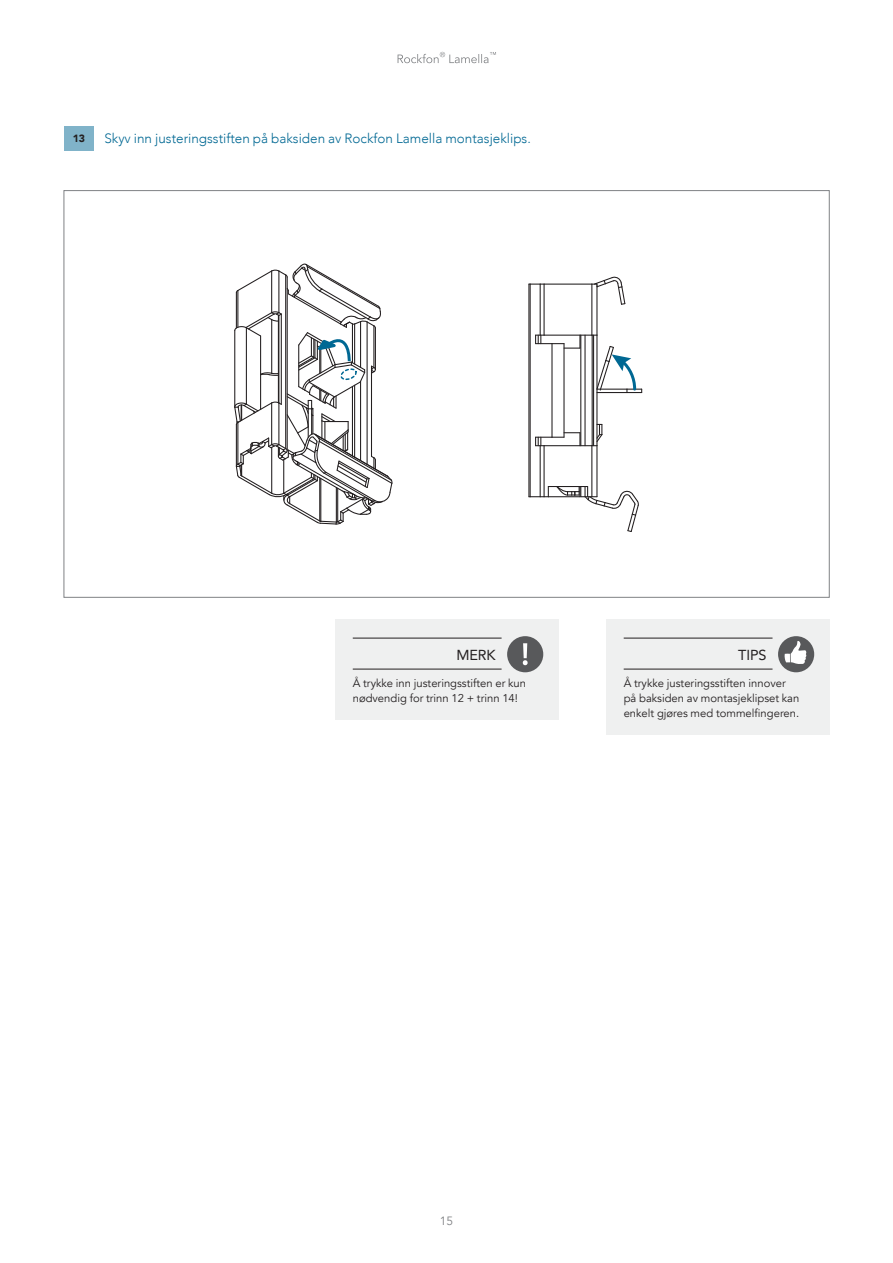
<style>
.page{position:relative;width:893px;height:1263px;background:#fff}
.page>*{position:absolute;margin:0;border:0;box-sizing:border-box;transform-origin:0 0}
.t1{font:14.4px "Avenir";letter-spacing:-.01em;color:#231f20}
.t2{font:300 13.5px "Avenir";color:#006893}
.t3{font:12px "Avenir";color:#808285}
.t4{font:11.25px/15px "Avenir";color:#231f20}
.t5{font:900 10.5px "Avenir";color:#231f20}
</style>
<div class="page">
<svg style="left:398px;top:52px;width:98px;height:11px"></svg>
<hr style="left:563px;top:344px;width:2px;height:93px;background:#231f20">
<hr style="left:551px;top:344px;width:1px;height:93px;background:#231f20">
<hr style="left:530px;top:284px;width:1px;height:213px;background:#231f20">
<hr style="left:540px;top:284px;width:1px;height:51px;background:#231f20">
<hr style="left:540px;top:446px;width:1px;height:51px;background:#231f20">
<hr style="left:544px;top:446px;width:1px;height:51px;background:#231f20">
<hr style="left:544px;top:445px;width:48px;height:1px;background:#231f20">
<hr style="left:591px;top:446px;width:1px;height:51px;background:#231f20">
<hr style="left:596px;top:284px;width:1px;height:51px;background:#231f20">
<hr style="left:591px;top:284px;width:1px;height:51px;background:#231f20">
<hr style="left:596px;top:446px;width:1px;height:51px;background:#231f20">
<hr style="left:544px;top:335px;width:48px;height:1px;background:#231f20">
<hr style="left:544px;top:284px;width:1px;height:51px;background:#231f20">
<hr style="left:544px;top:284px;width:48px;height:1px;background:#231f20">
<hr style="left:593px;top:335px;width:1px;height:111px;background:#231f20">
<hr style="left:596px;top:335px;width:1px;height:111px;background:#231f20">
<hr style="left:528px;top:284px;width:1px;height:213px;background:#231f20">
<svg style="left:529px;top:284px;width:15px;height:1px"></svg>
<hr style="left:592px;top:335px;width:1px;height:111px;background:#231f20">
<hr style="left:584px;top:335px;width:2px;height:111px;background:#231f20">
<hr style="left:580px;top:335px;width:1px;height:111px;background:#231f20">
<svg style="left:592px;top:276px;width:34px;height:29px"></svg>
<svg style="left:592px;top:424px;width:11px;height:22px"></svg>
<svg style="left:529px;top:485px;width:110px;height:47px"></svg>
<hr style="left:548px;top:496px;width:32px;height:1px;background:#231f20">
<svg style="left:535px;top:432px;width:45px;height:14px"></svg>
<svg style="left:535px;top:335px;width:45px;height:14px"></svg>
<svg style="left:596px;top:345px;width:46px;height:48px"></svg>
<svg style="left:234px;top:263px;width:159px;height:262px"></svg>
<div style="left:607px;top:619px;width:223px;height:115px;background:#eff0f0"></div>
<hr style="left:624px;top:638px;width:148px;height:1px;background:#231f20">
<hr style="left:624px;top:669px;width:148px;height:1px;background:#231f20">
<div style="left:778px;top:636px;width:36px;height:36px;background:#58595b;border-radius:50%"></div>
<svg style="left:785px;top:641px;width:21px;height:23px"></svg>
<div style="left:64px;top:126px;width:30px;height:25px;background:#80b3c9"></div>
<div style="left:336px;top:619px;width:223px;height:100px;background:#eff0f0"></div>
<hr style="left:353px;top:638px;width:149px;height:1px;background:#231f20">
<hr style="left:353px;top:669px;width:149px;height:1px;background:#231f20">
<div style="left:507px;top:636px;width:36px;height:36px;background:#58595b;border-radius:50%"></div>
<svg style="left:523px;top:643px;width:5px;height:22px"></svg>
<p class="t5" style="left:73px;top:130px;width:14px">13</p>
<p class="t2" style="left:104px;top:130px;width:428px">Skyv inn justeringsstiften på baksiden av Rockfon Lamella montasjeklips.</p>
<p class="t1" style="left:456px;top:643px;width:41px">MERK</p>
<p class="t4" style="left:353px;top:676px;width:175px">Å trykke inn justeringsstiften er kun nødvendig for trinn 12 + trinn 14!</p>
<p class="t1" style="left:738px;top:643px;width:30px">TIPS</p>
<p class="t4" style="left:624px;top:676px;width:177px">Å trykke justeringsstiften innover på baksiden av montasjeklipset kan enkelt gjøres med tommelfingeren.</p>
<p class="t3" style="left:440px;top:1213px;width:15px">15</p>
</div>
